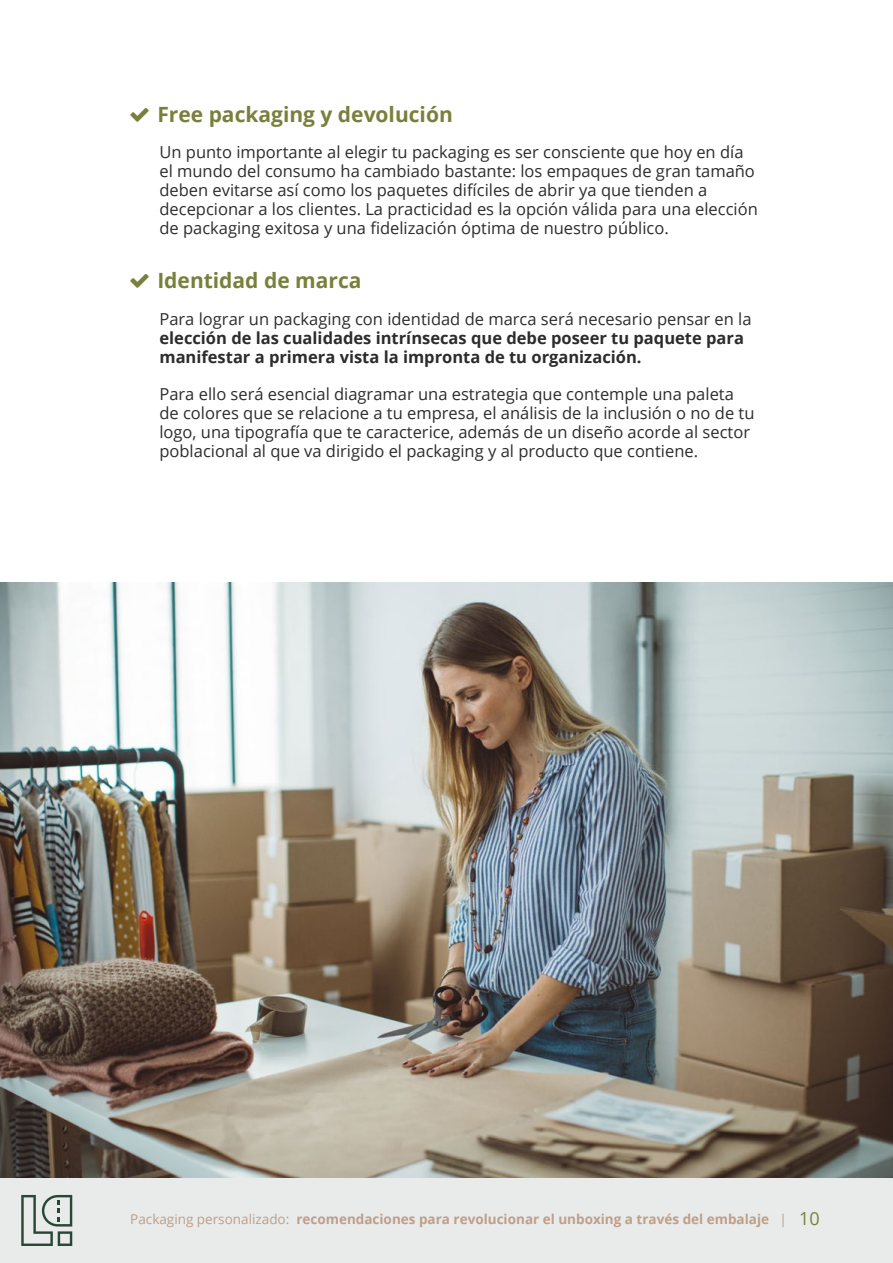
<style>
.page{position:relative;width:893px;height:1263px;background:#fff}
.page>*{position:absolute;margin:0;border:0;box-sizing:border-box;transform-origin:0 0}
.t1{font:700 21px "Open Sans";color:#79803b}
.t2{font:16.5px/18.9px "Open Sans";color:#2c2c2d}
.t3{font:700 16.5px/18.9px "Open Sans";color:#2c2c2d}
.t4{font:700 13.5px "Open Sans";color:#c09e89}
.s1{font-weight:400}
.s2{font-weight:400;font-size:18px;color:#79803b}
</style>
<div class="page">
<div style="left:0;top:1178px;width:893px;height:85px;background:#e8ebea"></div>
<svg style="left:21px;top:1195px;width:51px;height:51px"></svg>
<img style="left:0;top:583px;width:893px;height:595px">
<p class="t1" style="left:157px;top:100px;width:297px">Free packaging y devolución</p>
<p class="t2" style="left:159px;top:142px;width:600px">Un punto importante al elegir tu packaging es ser consciente que hoy en día el mundo del consumo ha cambiado bastante: los empaques de gran tamaño deben evitarse así como los paquetes difíciles de abrir ya que tienden a decepcionar a los clientes. La practicidad es la opción válida para una elección de packaging exitosa y una fidelización óptima de nuestro público.</p>
<p class="t1" style="left:157px;top:266px;width:206px">Identidad de marca</p>
<p class="t2" style="left:159px;top:309px;width:594px">Para lograr un packaging con identidad de marca será necesario pensar en la</p>
<p class="t3" style="left:159px;top:328px;width:586px">elección de las cualidades intrínsecas que debe poseer tu paquete para manifestar a primera vista la impronta de tu organización.</p>
<p class="t2" style="left:159px;top:384px;width:596px">Para ello será esencial diagramar una estrategia que contemple una paleta de colores que se relacione a tu empresa, el análisis de la inclusión o no de tu logo, una tipografía que te caracterice, además de un diseño acorde al sector poblacional al que va dirigido el packaging y al producto que contiene.</p>
<p class="t4" style="left:130px;top:1209px;width:691px"><span class="s1">Packaging personalizado:</span> recomendaciones para revolucionar el unboxing a través del embalaje <span class="s1">|</span> <span class="s2">10</span></p>
</div>
